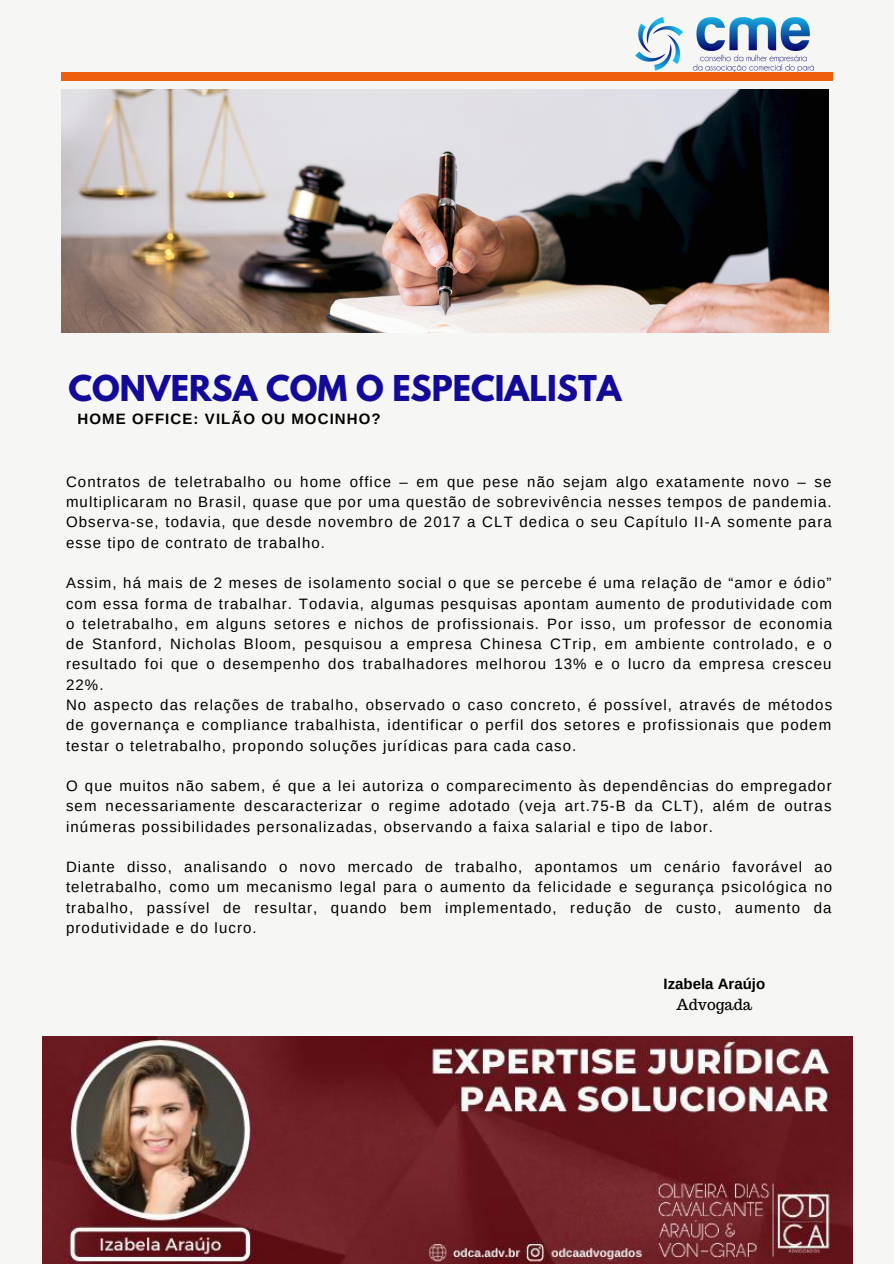
<style>
.page{position:relative;width:894px;height:1264px;background:#fff}
.page>*{position:absolute;margin:0;border:0;box-sizing:border-box;transform-origin:0 0}
.t1{font:700 31.5px "League Spartan";color:#130a99}
.t2{font:15px/20.2px "Arimo";letter-spacing:.075em;color:#000;text-align:justify}
.t3{font:700 15px "Arimo";letter-spacing:.07em;color:#000}
.t4{font:700 15px "Arimo";color:#000}
.t5{font:15px "Trocchi";color:#000}
</style>
<div class="page">
<div style="left:0;top:0;width:893px;height:1263px;background:#f6f6f4"></div>
<div style="left:61px;top:73px;width:772px;height:8px;background:#ef5e0c"></div>
<img style="left:61px;top:89px;width:767px;height:244px">
<img style="left:42px;top:1036px;width:810px;height:227px">
<img style="left:635px;top:17px;width:178px;height:54px">
<h1 class="t1" style="left:68px;top:372px;width:554px">CONVERSA COM O ESPECIALISTA</h1>
<p class="t3" style="left:77px;top:410px;width:305px">HOME OFFICE: VILÃO OU MOCINHO?</p>
<p class="t2" style="left:66px;top:471px;width:767px">Contratos de teletrabalho ou home office – em que pese não sejam algo exatamente novo – se multiplicaram no Brasil, quase que por uma questão de sobrevivência nesses tempos de pandemia.<br>Observa-se, todavia, que desde novembro de 2017 a CLT dedica o seu Capítulo II-A somente para esse tipo de contrato de trabalho.</p>
<p class="t2" style="left:66px;top:573px;width:767px;text-align:left">Assim, há mais de 2 meses de isolamento social o que se percebe é uma relação de “amor e ódio” com essa forma de trabalhar. Todavia, algumas pesquisas apontam aumento de produtividade com o teletrabalho, em alguns setores e nichos de profissionais. Por isso, um professor de economia de Stanford, Nicholas Bloom, pesquisou a empresa Chinesa CTrip, em ambiente controlado, e o resultado foi que o desempenho dos trabalhadores melhorou 13% e o lucro da empresa cresceu 22%.<br>No aspecto das relações de trabalho, observado o caso concreto, é possível, através de métodos de governança e compliance trabalhista, identificar o perfil dos setores e profissionais que podem testar o teletrabalho, propondo soluções jurídicas para cada caso.</p>
<p class="t2" style="left:66px;top:775px;width:767px">O que muitos não sabem, é que a lei autoriza o comparecimento às dependências do empregador sem necessariamente descaracterizar o regime adotado (veja art.75-B da CLT), além de outras inúmeras possibilidades personalizadas, observando a faixa salarial e tipo de labor.</p>
<p class="t2" style="left:66px;top:856px;width:767px">Diante disso, analisando o novo mercado de trabalho, apontamos um cenário favorável ao teletrabalho, como um mecanismo legal para o aumento da felicidade e segurança psicológica no trabalho, passível de resultar, quando bem implementado, redução de custo, aumento da produtividade e do lucro.</p>
<p class="t4" style="left:663px;top:975px;width:103px">Izabela Araújo</p>
<p class="t5" style="left:676px;top:994px;width:77px">Advogada</p>
</div>
